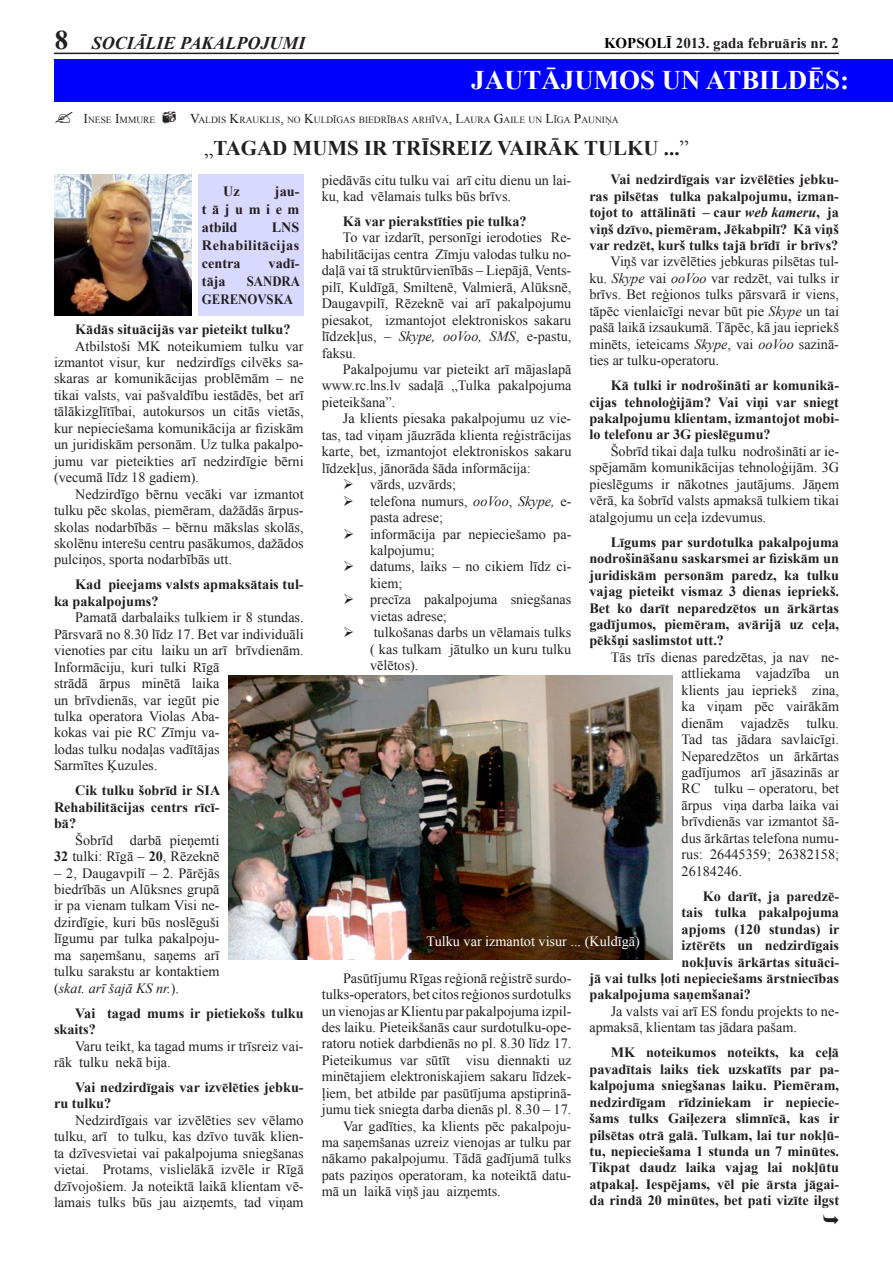
<style>
.page{position:relative;width:893px;height:1263px;background:#fff}
.page>*{position:absolute;margin:0;border:0;box-sizing:border-box;transform-origin:0 0}
.t1{font:700 26.85px "Times New Roman";color:#fff}
.t2{font:700 26.85px "Times New Roman";color:#231f20}
.t3{font:700 21px "Times New Roman";color:#231f20}
.t4{font:italic 700 18px "Times New Roman";color:#231f20}
.t5{font:700 15px "Times New Roman";color:#231f20}
.Bez_atstarpēm{font:14.25px/16.5px "Times New Roman";color:#231f20;text-align:justify}
.t6{font:700 14.25px/16.5px "Times New Roman";color:#231f20;text-align:justify}
.Saraksta_rindkopa{font:14.25px/16.5px "Times New Roman";color:#231f20}
.t7{font:14.25px "Times New Roman";color:#fff}
.t8{font:700 14.25px/18px "Times New Roman";color:#231f20;scale:.9 1}
.Teksta_un_foto_autor{font:9.45px "Times New Roman";color:#231f20}
.s1{color:#000}
.s2{font-size:13.5px}
.s3{font-weight:400}
.s4{font-weight:700}
.s5{font-style:italic}
</style>
<div class="page">
<hr style="left:54px;top:53px;width:785px;height:1px;background:#231f20">
<div style="left:54px;top:59px;width:839px;height:43px;background:#00f"></div>
<div style="left:198px;top:175px;width:106px;height:141px;background:#d9d9ff"></div>
<img style="left:228px;top:676px;width:445px;height:283px">
<img style="left:54px;top:175px;width:137px;height:141px">
<p class="t2" style="left:55px;top:22px;width:15px">8</p>
<p class="t4" style="left:92px;top:30px;width:215px">SOCIĀLIE PAKALPOJUMI</p>
<p class="t5" style="left:604px;top:33px;width:236px"><span class="s1">KOPSOLĪ</span> 2013. gada februāris nr. 2</p>
<p class="t1" style="left:471px;top:62px;width:379px">JAUTĀJUMOS UN ATBILDĒS:</p>
<p class="Teksta_un_foto_autor" style="left:84px;top:113px;width:73px"><span class="s2">I</span>NESE <span class="s2">I</span>MMURE</p>
<p class="Teksta_un_foto_autor" style="left:190px;top:113px;width:430px"><span class="s2">V</span>ALDIS <span class="s2">K</span>RAUKLIS<span class="s2">,</span> NO <span class="s2">K</span>ULDĪGAS BIEDRĪBAS ARHĪVA<span class="s2">, L</span>AURA <span class="s2">G</span>AILE UN <span class="s2">L</span>ĪGA <span class="s2">P</span>AUNIŅA</p>
<p class="t3" style="left:204px;top:133px;width:486px"><span class="s3">„</span>TAGAD MUMS IR TRĪSREIZ VAIRĀK TULKU ...<span class="s3">”</span></p>
<p class="t6" style="left:202px;top:182px;width:99px;line-height:18px;text-indent:73px">jau&shy;tājumiem atbild</p>
<p class="t6" style="left:223px;top:183px;width:18px">Uz</p>
<p class="t6" style="left:202px;top:218px;width:99px;line-height:18px;text-indent:70px">LNS Rehabilitācijas centra</p>
<p class="t6" style="left:269px;top:255px;width:32px">vadī-</p>
<p class="t6" style="left:202px;top:273px;width:25px">tāja</p>
<p class="t8" style="left:202px;top:272px;width:111px;text-indent:45px">SANDRA<br>GERENOVSKA</p>
<p class="t6" style="left:75px;top:321px;width:217px">Kādās situācijās var pieteikt tulku?</p>
<p class="Bez_atstarpēm" style="left:54px;top:337px;width:251px;text-indent:21px">Atbilstoši MK noteikumiem tulku var izmantot visur, kur nedzirdīgs cilvēks sa&shy;skaras ar komunikācijas problēmām – ne tikai valsts, vai pašvaldību iestādēs, bet arī tālākizglītībai, autokursos un citās vietās, kur nepieciešama komunikācija ar fiziskām un juridiskām personām. Uz tulka pakalpo&shy;jumu var pieteikties arī nedzirdīgie bērni (vecumā līdz 18 gadiem).</p>
<p class="Bez_atstarpēm" style="left:54px;top:485px;width:251px;text-indent:21px">Nedzirdīgo bērnu vecāki var izmantot tulku pēc skolas, piemēram, dažādās ārpus&shy;skolas nodarbībās – bērnu mākslas skolās, skolēnu interešu centru pasākumos, dažādos pulciņos, sporta nodarbībās utt.</p>
<p class="t6" style="left:54px;top:576px;width:251px;text-indent:21px">Kad pieejams valsts apmaksātais tul&shy;ka pakalpojums?</p>
<p class="Bez_atstarpēm" style="left:54px;top:609px;width:251px;text-align:left;text-indent:21px">Pamatā darbalaiks tulkiem ir 8 stundas.<br>Pārsvarā no 8.30 līdz 17. Bet var individuāli vienoties par citu laiku un arī brīvdienām.<br>Informāciju, kuri tulki Rīgā<br>strādā ārpus minētā laika<br>un brīvdienās, var iegūt pie<br>tulka operatora Violas Aba-<br>kokas vai pie RC Zīmju va-<br>lodas tulku nodaļas vadītājas<br>Sarmītes Ķuzules.</p>
<p class="t6" style="left:54px;top:782px;width:168px;text-indent:21px">Cik tulku šobrīd ir SIA Rehabilitācijas centrs rīcī&shy;bā?</p>
<p class="Bez_atstarpēm" style="left:54px;top:831px;width:167px;text-align:right">Šobrīd darbā pieņemti<br><span class="s4">32</span> tulki: Rīgā – <span class="s4">20</span>, Rēzeknē</p>
<p class="Bez_atstarpēm" style="left:54px;top:864px;width:167px">– 2, Daugavpilī – 2. Pārējās biedrībās un Alūksnes grupā ir pa vienam tulkam Visi ne&shy;dzirdīgie, kuri būs noslēguši līgumu par tulka pakalpoju&shy;ma saņemšanu, saņems arī tulku sarakstu ar kontaktiem (<span class="s5">skat. arī šajā KS nr.</span>).</p>
<p class="t6" style="left:54px;top:1004px;width:251px;text-indent:21px">Vai tagad mums ir pietiekošs tulku skaits?</p>
<p class="Bez_atstarpēm" style="left:54px;top:1037px;width:251px;text-indent:21px">Varu teikt, ka tagad mums ir trīsreiz vai&shy;rāk tulku nekā bija.</p>
<p class="t6" style="left:54px;top:1078px;width:251px;text-indent:21px">Vai nedzirdīgais var izvēlēties jebku&shy;ru tulku?</p>
<p class="Bez_atstarpēm" style="left:54px;top:1112px;width:251px;text-indent:21px">Nedzirdīgais var izvēlēties sev vēlamo tulku, arī to tulku, kas dzīvo tuvāk klien&shy;ta dzīvesvietai vai pakalpojuma sniegšanas vietai. Protams, vislielākā izvēle ir Rīgā dzīvojošiem. Ja noteiktā laikā klientam vē&shy;lamais tulks būs jau aizņemts, tad viņam</p>
<p class="t6" style="left:589px;top:171px;width:251px;text-indent:21px">Vai nedzirdīgais var izvēlēties jebku&shy;ras pilsētas tulka pakalpojumu, izman&shy;tojot to attālināti – caur <span class="s5">web kameru</span>, ja viņš dzīvo, piemēram, Jēkabpilī? Kā viņš var redzēt, kurš tulks tajā brīdī ir brīvs?</p>
<p class="Bez_atstarpēm" style="left:589px;top:253px;width:251px;text-indent:21px">Viņš var izvēlēties jebkuras pilsētas tul&shy;ku. <span class="s5">Skype</span> vai <span class="s5">ooVoo</span> var redzēt, vai tulks ir brīvs. Bet reģionos tulks pārsvarā ir viens, tāpēc vienlaicīgi nevar būt pie <span class="s5">Skype</span> un tai pašā laikā izsaukumā. Tāpēc, kā jau iepriekš minēts, ieteicams <span class="s5">Skype</span>, vai <span class="s5">ooVoo</span> sazinā&shy;ties ar tulku-operatoru.</p>
<p class="t6" style="left:589px;top:377px;width:251px;text-indent:21px">Kā tulki ir nodrošināti ar komunikā&shy;cijas tehnoloģijām? Vai viņi var sniegt pakalpojumu klientam, izmantojot mobi&shy;lo telefonu ar 3G pieslēgumu?</p>
<p class="Bez_atstarpēm" style="left:589px;top:443px;width:251px;text-indent:21px">Šobrīd tikai daļa tulku nodrošināti ar ie&shy;spējamām komunikācijas tehnoloģijām. 3G pieslēgums ir nākotnes jautājums. Jāņem vērā, ka šobrīd valsts apmaksā tulkiem tikai atalgojumu un ceļa izdevumus.</p>
<p class="t6" style="left:589px;top:533px;width:251px;text-indent:21px">Līgums par surdotulka pakalpojuma nodrošināšanu saskarsmei ar fiziskām un juridiskām personām paredz, ka tulku vajag pieteikt vismaz 3 dienas iepriekš.<br>Bet ko darīt neparedzētos un ārkārtas gadījumos, piemēram, avārijā uz ceļa, pēkšņi saslimstot utt.?</p>
<p class="Bez_atstarpēm" style="left:682px;top:649px;width:159px;text-indent:-71px">Tās trīs dienas paredzētas, ja nav ne&shy;attliekama vajadzība un klients jau iepriekš zina, ka viņam pēc vairākām dienām vajadzēs tulku.<br>Tad tas jādara savlaicīgi.<br>Neparedzētos un ārkārtas gadījumos arī jāsazinās ar RC tulku – operatoru, bet ārpus viņa darba laika vai brīvdienās var izmantot šā&shy;dus ārkārtas telefona numu&shy;rus: 26445359; 26382158; 26184246.</p>
<p class="t6" style="left:703px;top:887px;width:138px">Ko darīt, ja paredzē-</p>
<p class="t6" style="left:682px;top:904px;width:159px">tais tulka pakalpojuma</p>
<p class="t6" style="left:682px;top:920px;width:159px">apjoms (120 stundas) ir</p>
<p class="t6" style="left:682px;top:937px;width:159px">iztērēts un nedzirdīgais</p>
<p class="t6" style="left:682px;top:953px;width:159px">nokļuvis ārkārtas situāci-</p>
<p class="t6" style="left:589px;top:969px;width:251px">jā vai tulks ļoti nepieciešams ārstniecības</p>
<p class="t6" style="left:589px;top:986px;width:163px">pakalpojuma saņemšanai?</p>
<p class="Bez_atstarpēm" style="left:589px;top:1002px;width:251px;text-indent:21px">Ja valsts vai arī ES fondu projekts to ne&shy;apmaksā, klientam tas jādara pašam.</p>
<p class="t6" style="left:589px;top:1044px;width:251px;text-indent:21px">MK noteikumos noteikts, ka ceļā pavadītais laiks tiek uzskatīts par pa&shy;kalpojuma sniegšanas laiku. Piemēram, nedzirdīgam rīdziniekam ir nepiecie&shy;šams tulks Gaiļezera slimnīcā, kas ir pilsētas otrā galā. Tulkam, lai tur nokļū&shy;tu, nepieciešama 1 stunda un 7 minūtes.<br>Tikpat daudz laika vajag lai nokļūtu atpakaļ. Iespējams, vēl pie ārsta jāgai&shy;da rindā 20 minūtes, bet pati vizīte ilgst</p>
<p class="Bez_atstarpēm" style="left:322px;top:171px;width:251px">piedāvās citu tulku vai arī citu dienu un lai&shy;ku, kad vēlamais tulks būs brīvs.</p>
<p class="t6" style="left:343px;top:213px;width:185px">Kā var pierakstīties pie tulka?</p>
<p class="Bez_atstarpēm" style="left:322px;top:229px;width:251px;text-indent:21px">To var izdarīt, personīgi ierodoties Re&shy;habilitācijas centra Zīmju valodas tulku no&shy;daļā vai tā struktūrvienībās – Liepājā, Vents&shy;pilī, Kuldīgā, Smiltenē, Valmierā, Alūksnē, Daugavpilī, Rēzeknē vai arī pakalpojumu piesakot, izmantojot elektroniskos sakaru līdzekļus, – <span class="s5">Skype, ooVoo, SMS</span>, e-pastu, faksu.</p>
<p class="Bez_atstarpēm" style="left:322px;top:361px;width:251px;text-indent:21px">Pakalpojumu var pieteikt arī mājaslapā www.rc.lns.lv sadaļā „Tulka pakalpojuma pieteikšana”.</p>
<p class="Bez_atstarpēm" style="left:322px;top:410px;width:251px;text-indent:21px">Ja klients piesaka pakalpojumu uz vie&shy;tas, tad viņam jāuzrāda klienta reģistrācijas karte, bet, izmantojot elektroniskos sakaru līdzekļus, jānorāda šāda informācija:</p>
<p class="Saraksta_rindkopa" style="left:343px;top:476px;width:114px">➢ vārds, uzvārds;</p>
<p class="Saraksta_rindkopa" style="left:370px;top:492px;width:203px;text-indent:-27px">➢ telefona numurs, <span class="s5">ooVoo</span>, <span class="s5">Skype,</span> e&shy;pasta adrese;</p>
<p class="Saraksta_rindkopa" style="left:370px;top:525px;width:203px;text-indent:-27px">➢ informācija par nepieciešamo pa&shy;kalpojumu;</p>
<p class="Saraksta_rindkopa" style="left:370px;top:558px;width:203px;text-indent:-27px">➢ datums, laiks – no cikiem līdz ci&shy;kiem;</p>
<p class="Saraksta_rindkopa" style="left:370px;top:591px;width:203px;text-indent:-27px">➢ precīza pakalpojuma sniegšanas vietas adrese;</p>
<p class="Saraksta_rindkopa" style="left:370px;top:624px;width:203px;text-align:justify;text-indent:-27px">➢ tulkošanas darbs un vēlamais tulks ( kas tulkam jātulko un kuru tulku vēlētos).</p>
<p class="t7" style="left:427px;top:931px;width:215px">Tulku var izmantot visur ... (Kuldīgā)</p>
<p class="Bez_atstarpēm" style="left:322px;top:969px;width:251px;text-indent:21px">Pasūtījumu Rīgas reģionā reģistrē surdo&shy;tulks-operators, bet citos reģionos surdotulks un vienojas ar Klientu par pakalpojuma izpil&shy;des laiku. Pieteikšanās caur surdotulku-ope&shy;ratoru notiek darbdienās no pl. 8.30 līdz 17.<br>Pieteikumus var sūtīt visu diennakti uz minētajiem elektroniskajiem sakaru līdzek&shy;ļiem, bet atbilde par pasūtījuma apstiprinā&shy;jumu tiek sniegta darba dienās pl. 8.30 – 17.</p>
<p class="Bez_atstarpēm" style="left:322px;top:1117px;width:251px;text-indent:21px">Var gadīties, ka klients pēc pakalpoju&shy;ma saņemšanas uzreiz vienojas ar tulku par nākamo pakalpojumu. Tādā gadījumā tulks pats paziņos operatoram, ka noteiktā datu&shy;mā un laikā viņš jau aizņemts.</p>
</div>
